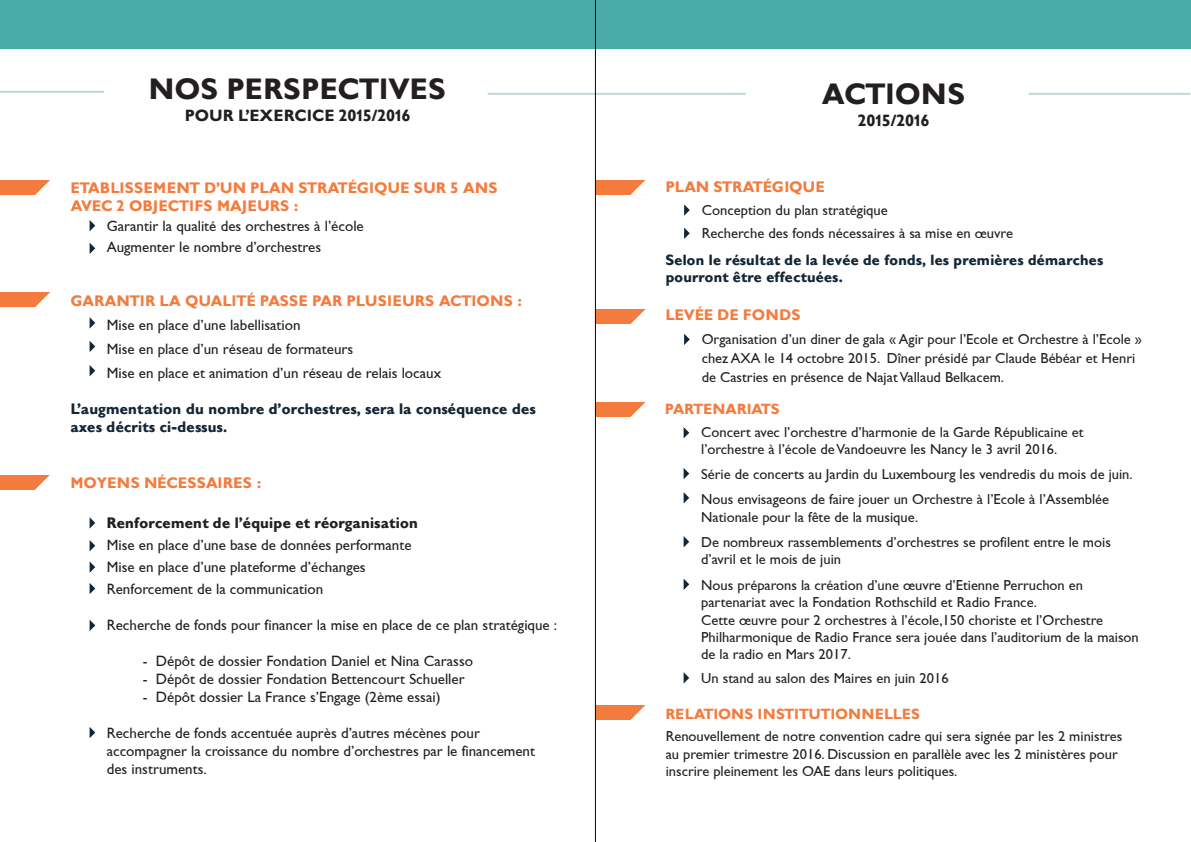
<style>
.page{position:relative;width:1191px;height:842px;background:#fff}
.page>*{position:absolute;margin:0;border:0;box-sizing:border-box;transform-origin:0 0}
.t1{font:700 29px "Gill Sans BQ";letter-spacing:.02em;color:#231f20}
.t2{font:700 16px "Gill Sans BQ";color:#231f20}
.t3{font:700 16px "Gill Sans BQ";letter-spacing:-.065em;color:#231f20}
.t4{font:15px/24px "Gill Sans";color:#231f20}
.t5{font:700 15px/18px "Gill Sans BQ";letter-spacing:.02em;color:#f47b3e}
.t6{font:700 15px/18px "Gill Sans BQ";color:#142534}
.t7{font:700 15px "Gill Sans BQ";color:#f47b3e}
.t8{font:700 15px "Gill Sans BQ";color:#231f20}
.t9{font:700 14.6px/17.5px "Gill Sans BQ";color:#142534}
.t10{font:14.6px/23px "Gill Sans";color:#231f20}
.t11{font:14.5px/17.4px "Gill Sans";color:#231f20}
.t12{font:700 14.5px "Gill Sans BQ";letter-spacing:.02em;color:#f47b3e}
.t13{font:700 14.5px "Gill Sans BQ";color:#f47b3e}
</style>
<div class="page">
<div style="left:0;top:0;width:595px;height:48px;background:#4baca7"></div>
<hr style="left:488px;top:93px;width:107px;height:2px;background:#bfd7d8">
<hr style="left:0;top:91px;width:104px;height:2px;background:#bfd7d8">
<div style="left:0;top:180px;width:50px;height:14px;background:#f47b3e"></div>
<svg style="left:35px;top:180px;width:15px;height:15px"></svg>
<div style="left:0;top:292px;width:50px;height:15px;background:#f47b3e"></div>
<svg style="left:35px;top:292px;width:15px;height:15px"></svg>
<div style="left:0;top:476px;width:49px;height:14px;background:#f47b3e"></div>
<svg style="left:34px;top:475px;width:16px;height:15px"></svg>
<svg style="left:90px;top:220px;width:5px;height:11px"></svg>
<svg style="left:90px;top:243px;width:5px;height:11px"></svg>
<svg style="left:90px;top:317px;width:5px;height:11px"></svg>
<svg style="left:90px;top:341px;width:5px;height:11px"></svg>
<svg style="left:90px;top:365px;width:5px;height:11px"></svg>
<svg style="left:90px;top:540px;width:5px;height:11px"></svg>
<svg style="left:90px;top:562px;width:5px;height:11px"></svg>
<svg style="left:90px;top:583px;width:5px;height:11px"></svg>
<svg style="left:90px;top:620px;width:5px;height:11px"></svg>
<svg style="left:90px;top:727px;width:5px;height:11px"></svg>
<svg style="left:90px;top:517px;width:5px;height:11px"></svg>
<div style="left:595px;top:0;width:596px;height:48px;background:#4baca7"></div>
<hr style="left:595px;top:93px;width:151px;height:2px;background:#bfd7d8">
<hr style="left:1028px;top:93px;width:162px;height:2px;background:#bfd7d8">
<div style="left:595px;top:309px;width:50px;height:14px;background:#f47b3e"></div>
<svg style="left:630px;top:309px;width:16px;height:15px"></svg>
<div style="left:595px;top:403px;width:50px;height:14px;background:#f47b3e"></div>
<svg style="left:630px;top:402px;width:16px;height:15px"></svg>
<svg style="left:684px;top:204px;width:6px;height:12px"></svg>
<svg style="left:684px;top:228px;width:6px;height:11px"></svg>
<svg style="left:684px;top:334px;width:6px;height:11px"></svg>
<svg style="left:683px;top:427px;width:6px;height:11px"></svg>
<svg style="left:683px;top:468px;width:6px;height:11px"></svg>
<svg style="left:683px;top:492px;width:6px;height:11px"></svg>
<svg style="left:683px;top:536px;width:6px;height:11px"></svg>
<svg style="left:683px;top:579px;width:6px;height:11px"></svg>
<svg style="left:683px;top:672px;width:6px;height:11px"></svg>
<div style="left:595px;top:180px;width:50px;height:14px;background:#f47b3e"></div>
<svg style="left:630px;top:180px;width:16px;height:15px"></svg>
<div style="left:595px;top:705px;width:50px;height:14px;background:#f47b3e"></div>
<svg style="left:630px;top:705px;width:16px;height:15px"></svg>
<hr style="left:595px;top:0;width:1px;height:842px;background:#020610">
<h1 class="t1" style="left:149px;top:72px;width:299px">NOS PERSPECTIVES</h1>
<p class="t2" style="left:185px;top:106px;width:227px">POUR L’EXERCICE 2015/2016</p>
<p class="t5" style="left:71px;top:179px;width:428px">ETABLISSEMENT D’UN PLAN STRATÉGIQUE SUR 5 ANS<br>AVEC 2 OBJECTIFS MAJEURS :</p>
<p class="t4" style="left:107px;top:215px;width:258px;line-height:21.6px">Garantir la qualité des orchestres à l’école<br>Augmenter le nombre d’orchestres</p>
<p class="t7" style="left:71px;top:292px;width:453px">GARANTIR LA QUALITÉ PASSE PAR PLUSIEURS ACTIONS :</p>
<p class="t4" style="left:107px;top:313px;width:336px">Mise en place d’une labellisation<br>Mise en place d’un réseau de formateurs<br>Mise en place et animation d’un réseau de relais locaux</p>
<p class="t6" style="left:71px;top:400px;width:467px">L’augmentation du nombre d’orchestres, sera la conséquence des axes décrits ci-dessus.</p>
<p class="t5" style="left:71px;top:474px;width:192px">MOYENS NÉCESSAIRES :</p>
<p class="t8" style="left:107px;top:514px;width:313px">Renforcement de l’équipe et réorganisation</p>
<p class="t4" style="left:107px;top:534px;width:306px;line-height:22px">Mise en place d’une base de données performante<br>Mise en place d’une plateforme d’échanges<br>Renforcement de la communication</p>
<p class="t4" style="left:107px;top:613px;width:452px">Recherche de fonds pour financer la mise en place de ce plan stratégique :</p>
<p class="t4" style="left:143px;top:649px;width:332px">- Dépôt de dossier Fondation Daniel et Nina Carasso</p>
<p class="t4" style="left:143px;top:667px;width:323px">- Dépôt de dossier Fondation Bettencourt Schueller</p>
<p class="t4" style="left:143px;top:685px;width:299px">- Dépôt dossier La France s’Engage (2ème essai)</p>
<p class="t4" style="left:107px;top:724px;width:430px;line-height:18px">Recherche de fonds accentuée auprès d’autres mécènes pour accompagner la croissance du nombre d’orchestres par le financement des instruments.</p>
<h1 class="t1" style="left:822px;top:77px;width:145px">ACTIONS</h1>
<p class="t3" style="left:858px;top:111px;width:73px">2015/2016</p>
<p class="t7" style="left:665px;top:179px;width:161px">PLAN STRATÉGIQUE</p>
<p class="t10" style="left:701px;top:199px;width:313px">Conception du plan stratégique<br>Recherche des fonds nécessaires à sa mise en œuvre</p>
<p class="t9" style="left:665px;top:251px;width:439px">Selon le résultat de la levée de fonds, les premières démarches pourront être effectuées.</p>
<p class="t5" style="left:665px;top:306px;width:137px">LEVÉE DE FONDS</p>
<p class="t11" style="left:701px;top:330px;width:442px;line-height:19px">Organisation d’un diner de gala « Agir pour l’Ecole et Orchestre à l’Ecole » chez AXA le 14 octobre 2015. Dîner présidé par Claude Bébéar et Henri de Castries en présence de Najat Vallaud Belkacem.</p>
<p class="t13" style="left:665px;top:401px;width:116px">PARTENARIATS</p>
<p class="t11" style="left:701px;top:423px;width:384px">Concert avec l’orchestre d’harmonie de la Garde Républicaine et l’orchestre à l’école de Vandoeuvre les Nancy le 3 avril 2016.</p>
<p class="t11" style="left:701px;top:461px;width:433px;line-height:25.4px">Série de concerts au Jardin du Luxembourg les vendredis du mois de juin.<br>Nous envisageons de faire jouer un Orchestre à l’Ecole à l’Assemblée</p>
<p class="t11" style="left:701px;top:504px;width:411px;line-height:25.4px">Nationale pour la fête de la musique.<br>De nombreux rassemblements d’orchestres se profilent entre le mois</p>
<p class="t11" style="left:701px;top:547px;width:383px;line-height:25.4px">d’avril et le mois de juin<br>Nous préparons la création d’une œuvre d’Etienne Perruchon en</p>
<p class="t11" style="left:701px;top:593px;width:439px">partenariat avec la Fondation Rothschild et Radio France.<br>Cette œuvre pour 2 orchestres à l’école,150 choriste et l’Orchestre Philharmonique de Radio France sera jouée dans l’auditorium de la maison de la radio en Mars 2017.</p>
<p class="t11" style="left:701px;top:669px;width:249px">Un stand au salon des Maires en juin 2016</p>
<p class="t12" style="left:665px;top:705px;width:256px">RELATIONS INSTITUTIONNELLES</p>
<p class="t11" style="left:665px;top:727px;width:458px">Renouvellement de notre convention cadre qui sera signée par les 2 ministres au premier trimestre 2016. Discussion en parallèle avec les 2 ministères pour inscrire pleinement les OAE dans leurs politiques.</p>
</div>
